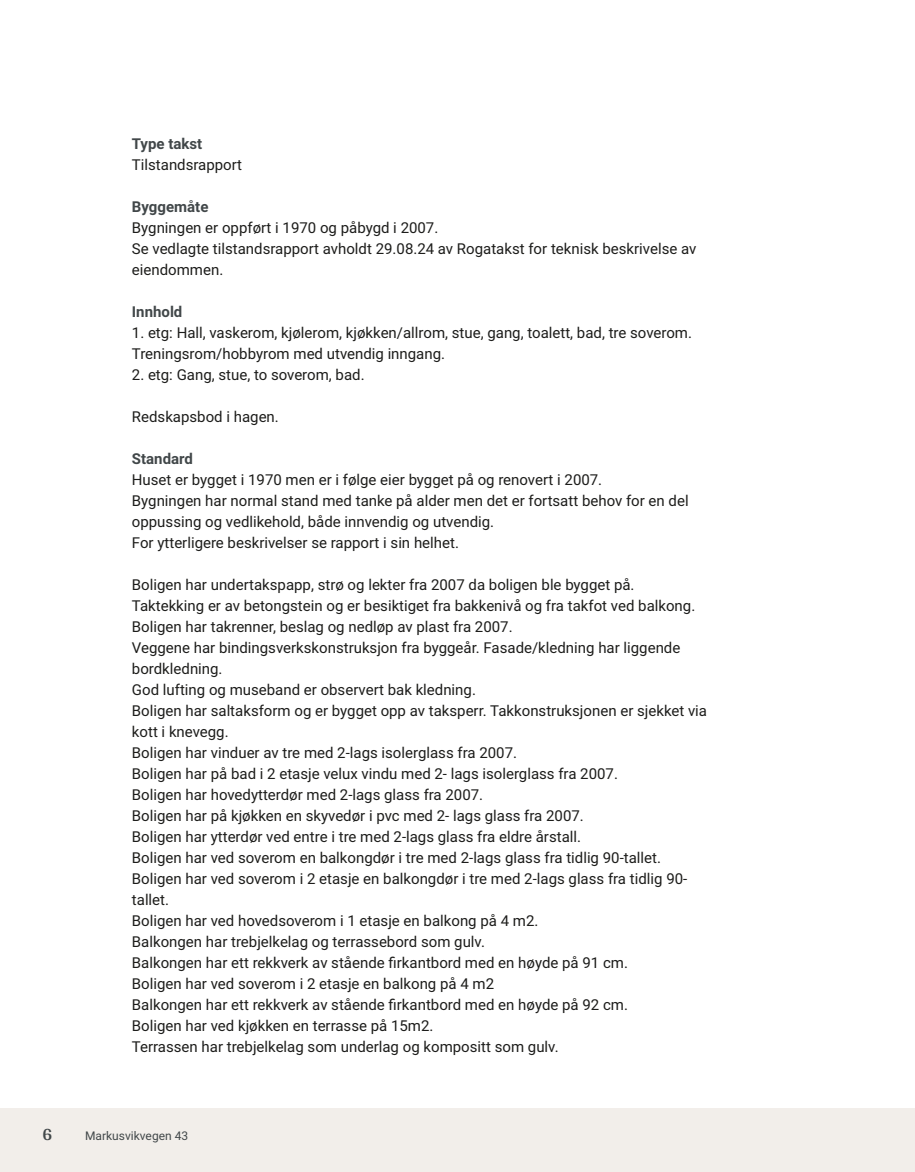
<style>
.page{position:relative;width:915px;height:1172px;background:#fff}
.page>*{position:absolute;margin:0;border:0;box-sizing:border-box;transform-origin:0 0}
.t1{font:700 18px "Arya";color:#414749}
.t2{font:15px/21px "Roboto Vitec";color:#1d1d1b}
.t3{font:700 15px "Roboto Vitec";color:#414749}
.t4{font:12px "Roboto Vitec";color:#414749}
</style>
<div class="page">
<div style="left:0;top:1108px;width:914px;height:64px;background:#f2eeea"></div>
<p class="t3" style="left:132px;top:133px;width:72px">Type takst</p>
<p class="t2" style="left:132px;top:153px;width:112px">Tilstandsrapport</p>
<p class="t3" style="left:132px;top:196px;width:78px">Byggemåte</p>
<p class="t2" style="left:132px;top:216px;width:565px">Bygningen er oppført i 1970 og påbygd i 2007.<br>Se vedlagte tilstandsrapport avholdt 29.08.24 av Rogatakst for teknisk beskrivelse av eiendommen.</p>
<p class="t3" style="left:132px;top:301px;width:52px">Innhold</p>
<p class="t2" style="left:132px;top:321px;width:561px">1. etg: Hall, vaskerom, kjølerom, kjøkken/allrom, stue, gang, toalett, bad, tre soverom.<br>Treningsrom/hobbyrom med utvendig inngang.</p>
<p class="t2" style="left:132px;top:363px;width:234px">2. etg: Gang, stue, to soverom, bad.</p>
<p class="t2" style="left:132px;top:405px;width:148px">Redskapsbod i hagen.</p>
<p class="t3" style="left:132px;top:448px;width:63px">Standard</p>
<p class="t2" style="left:132px;top:468px;width:558px">Huset er bygget i 1970 men er i følge eier bygget på og renovert i 2007.<br>Bygningen har normal stand med tanke på alder men det er fortsatt behov for en del oppussing og vedlikehold, både innvendig og utvendig.<br>For ytterligere beskrivelser se rapport i sin helhet.</p>
<p class="t2" style="left:132px;top:573px;width:576px">Boligen har undertakspapp, strø og lekter fra 2007 da boligen ble bygget på.<br>Taktekking er av betongstein og er besiktiget fra bakkenivå og fra takfot ved balkong.<br>Boligen har takrenner, beslag og nedløp av plast fra 2007.<br>Veggene har bindingsverkskonstruksjon fra byggeår. Fasade/kledning har liggende bordkledning.<br>God lufting og museband er observert bak kledning.<br>Boligen har saltaksform og er bygget opp av taksperr. Takkonstruksjonen er sjekket via kott i knevegg.<br>Boligen har vinduer av tre med 2‑lags isolerglass fra 2007.<br>Boligen har på bad i 2 etasje velux vindu med 2‑ lags isolerglass fra 2007.<br>Boligen har hovedytterdør med 2‑lags glass fra 2007.<br>Boligen har på kjøkken en skyvedør i pvc med 2‑ lags glass fra 2007.<br>Boligen har ytterdør ved entre i tre med 2‑lags glass fra eldre årstall.<br>Boligen har ved soverom en balkongdør i tre med 2‑lags glass fra tidlig 90‑tallet.<br>Boligen har ved soverom i 2 etasje en balkongdør i tre med 2‑lags glass fra tidlig 90‑ tallet.<br>Boligen har ved hovedsoverom i 1 etasje en balkong på 4 m2.<br>Balkongen har trebjelkelag og terrassebord som gulv.<br>Balkongen har ett rekkverk av stående firkantbord med en høyde på 91 cm.<br>Boligen har ved soverom i 2 etasje en balkong på 4 m2<br>Balkongen har ett rekkverk av stående firkantbord med en høyde på 92 cm.<br>Boligen har ved kjøkken en terrasse på 15m2.<br>Terrassen har trebjelkelag som underlag og kompositt som gulv.</p>
<p class="t1" style="left:43px;top:1123px;width:11px">6</p>
<p class="t4" style="left:85px;top:1127px;width:105px">Markusvikvegen 43</p>
</div>
